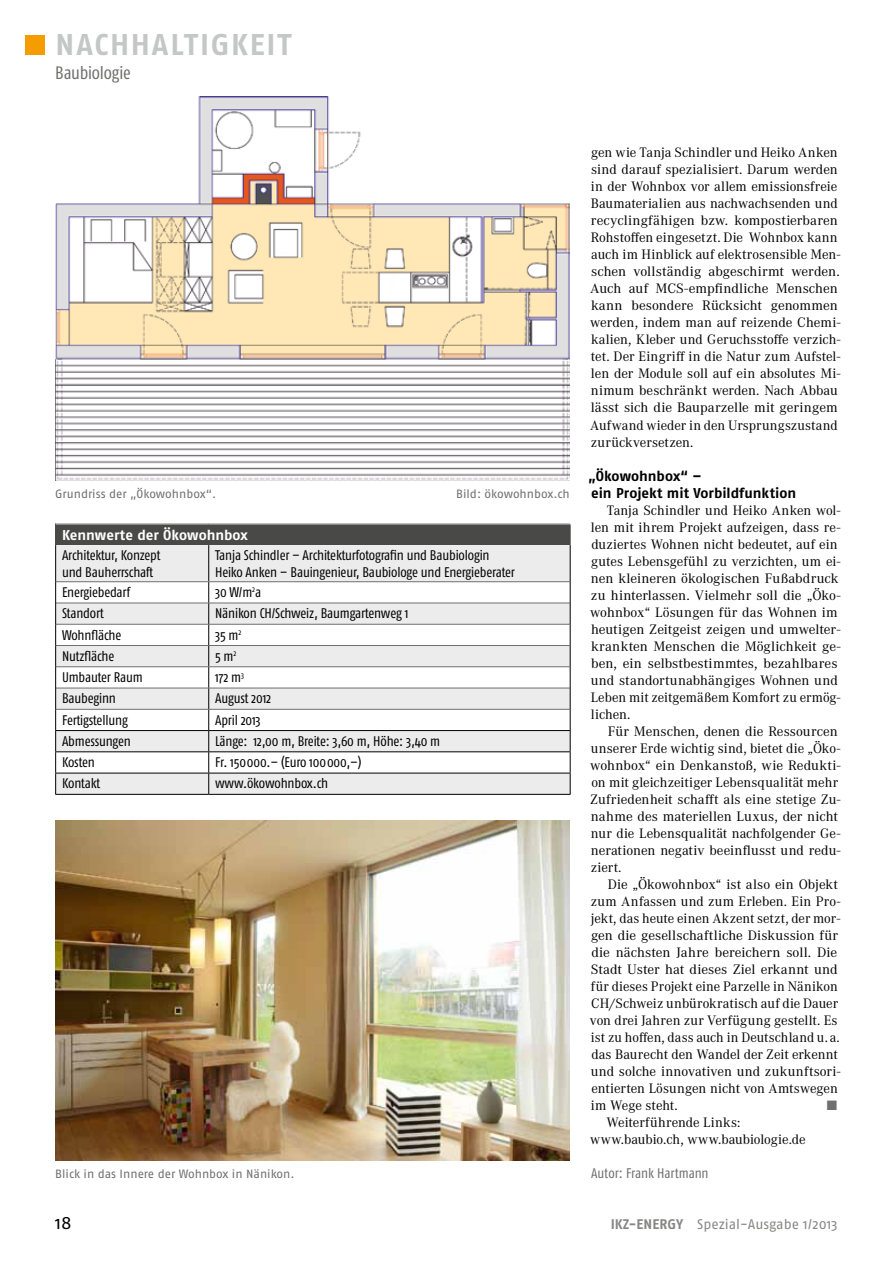
<style>
.page{position:relative;width:893px;height:1263px;background:#fff}
.page>*{position:absolute;margin:0;border:0;box-sizing:border-box;transform-origin:0 0}
.t1{font:700 30px "Fago OT";letter-spacing:.06em;color:#c5c6c6}
.t2{font:condensed 18px "Fago OT";letter-spacing:-.01em;color:#6f6f6e}
.t3{font:18px "Fago OT";color:#000}
.t4{font:14.25px/17px "Corporate A";color:#000}
.t5{font:700 14.25px/17px "Fago OT";color:#000}
.t6{font:700 14.25px "Fago OT";color:#fff}
.t7{font:14.25px "Fago OT";color:#6f6f6e}
.t8{font:condensed 13.95px/17px "Fago OT";letter-spacing:-.01em;color:#000}
.t9{font:13.95px "Fago OT";color:#878786}
.t10{font:condensed 13.95px "Fago OT";letter-spacing:-.005em;color:#6f6f6e}
.t11{font:12px "Fago OT";letter-spacing:-.005em;color:#6f6f6e}
.s1{font-weight:700}
</style>
<div class="page">
<div style="left:26px;top:35px;width:19px;height:20px;background:#f59c00"></div>
<div style="left:56px;top:524px;width:514px;height:21px;background:#494948"></div>
<div style="left:56px;top:545px;width:514px;height:249px;background:#ececed"></div>
<svg style="left:56px;top:582px;width:514px;height:191px"></svg>
<svg style="left:570px;top:524px;width:1px;height:21px"></svg>
<hr style="left:208px;top:545px;width:1px;height:36px;background:#000">
<hr style="left:55px;top:545px;width:1px;height:37px;background:#000">
<hr style="left:570px;top:545px;width:1px;height:37px;background:#000">
<hr style="left:56px;top:581px;width:153px;height:1px;background:#6f6f6e">
<hr style="left:209px;top:581px;width:361px;height:1px;background:#6f6f6e">
<hr style="left:56px;top:603px;width:153px;height:1px;background:#6f6f6e">
<hr style="left:209px;top:603px;width:361px;height:1px;background:#6f6f6e">
<hr style="left:56px;top:624px;width:153px;height:1px;background:#6f6f6e">
<hr style="left:209px;top:624px;width:361px;height:1px;background:#6f6f6e">
<hr style="left:56px;top:645px;width:153px;height:1px;background:#6f6f6e">
<hr style="left:209px;top:645px;width:361px;height:1px;background:#6f6f6e">
<hr style="left:56px;top:666px;width:153px;height:1px;background:#6f6f6e">
<hr style="left:209px;top:666px;width:361px;height:1px;background:#6f6f6e">
<hr style="left:56px;top:688px;width:153px;height:1px;background:#6f6f6e">
<hr style="left:209px;top:688px;width:361px;height:1px;background:#6f6f6e">
<hr style="left:56px;top:709px;width:153px;height:1px;background:#6f6f6e">
<hr style="left:209px;top:709px;width:361px;height:1px;background:#6f6f6e">
<hr style="left:55px;top:730px;width:154px;height:1px;background:#000">
<hr style="left:209px;top:730px;width:362px;height:1px;background:#000">
<hr style="left:55px;top:751px;width:154px;height:1px;background:#000">
<hr style="left:209px;top:751px;width:362px;height:1px;background:#000">
<hr style="left:55px;top:773px;width:154px;height:1px;background:#000">
<svg style="left:55px;top:582px;width:1px;height:212px"></svg>
<hr style="left:209px;top:773px;width:362px;height:1px;background:#000">
<svg style="left:208px;top:582px;width:1px;height:212px"></svg>
<svg style="left:570px;top:582px;width:1px;height:212px"></svg>
<hr style="left:55px;top:794px;width:154px;height:1px;background:#000">
<hr style="left:209px;top:794px;width:362px;height:1px;background:#000">
<svg style="left:55px;top:524px;width:1px;height:21px"></svg>
<img style="left:55px;top:97px;width:515px;height:383px">
<img style="left:55px;top:820px;width:515px;height:341px">
<h1 class="t1" style="left:55px;top:26px;width:238px">Nachhaltigkeit</h1>
<p class="t2" style="left:55px;top:62px;width:77px">Baubiologie</p>
<p class="t11" style="left:55px;top:486px;width:162px">Grundriss der „Ökowohnbox“.</p>
<p class="t11" style="left:456px;top:486px;width:115px">Bild: ökowohnbox.ch</p>
<p class="t6" style="left:62px;top:527px;width:187px">Kennwerte der Ökowohnbox</p>
<p class="t8" style="left:62px;top:547px;width:100px">Architektur, Konzept und Bauherrschaft</p>
<p class="t8" style="left:215px;top:547px;width:301px">Tanja Schindler – Architekturfotografin und Baubiologin<br>Heiko Anken – Bauingenieur, Baubiologe und Energieberater</p>
<p class="t8" style="left:62px;top:584px;width:70px">Energiebedarf</p>
<p class="t8" style="left:215px;top:584px;width:48px">30 W/m<sup>2</sup>a</p>
<p class="t8" style="left:62px;top:605px;width:43px">Standort</p>
<p class="t8" style="left:215px;top:605px;width:195px">Nänikon CH/Schweiz, Baumgartenweg 1</p>
<p class="t8" style="left:62px;top:626px;width:61px">Wohnfläche</p>
<p class="t8" style="left:215px;top:626px;width:28px">35 m<sup>2</sup></p>
<p class="t8" style="left:62px;top:647px;width:54px">Nutzfläche</p>
<p class="t8" style="left:215px;top:647px;width:23px">5 m<sup>2</sup></p>
<p class="t8" style="left:62px;top:669px;width:82px">Umbauter Raum</p>
<p class="t8" style="left:215px;top:669px;width:31px">172 m<sup>3</sup></p>
<p class="t8" style="left:62px;top:690px;width:55px">Baubeginn</p>
<p class="t8" style="left:215px;top:690px;width:58px">August 2012</p>
<p class="t8" style="left:62px;top:711px;width:67px">Fertigstellung</p>
<p class="t8" style="left:215px;top:711px;width:47px">April 2013</p>
<p class="t8" style="left:62px;top:732px;width:70px">Abmessungen</p>
<p class="t8" style="left:215px;top:732px;width:227px">Länge: 12,00 m, Breite: 3,60 m, Höhe: 3,40 m</p>
<p class="t8" style="left:62px;top:754px;width:34px">Kosten</p>
<p class="t8" style="left:215px;top:754px;width:148px">Fr. 150 000.– (Euro 100 000,–)</p>
<p class="t8" style="left:62px;top:775px;width:40px">Kontakt</p>
<p class="t8" style="left:215px;top:775px;width:115px">www.ökowohnbox.ch</p>
<p class="t4" style="left:590px;top:144px;width:252px">gen wie Tanja Schindler und Heiko Anken sind darauf spezialisiert. Darum werden in der Wohnbox vor allem emissionsfreie Baumaterialien aus nachwachsenden und recyclingfähigen bzw. kompostierbaren Rohstoffen eingesetzt. Die Wohnbox kann auch im Hinblick auf elektrosensible Men&shy;schen vollständig abgeschirmt werden.<br>Auch auf MCS-empfindliche Menschen kann besondere Rücksicht genommen werden, indem man auf reizende Chemi&shy;kalien, Kleber und Geruchsstoffe verzich&shy;tet. Der Eingriff in die Natur zum Aufstel&shy;len der Module soll auf ein absolutes Mi&shy;nimum beschränkt werden. Nach Abbau lässt sich die Bauparzelle mit geringem Aufwand wieder in den Ursprungszustand zurückversetzen.</p>
<p class="t5" style="left:588px;top:467px;width:210px">„Ökowohnbox“ –<br>ein Projekt mit Vorbildfunktion</p>
<p class="t4" style="left:590px;top:502px;width:252px;text-indent:17px">Tanja Schindler und Heiko Anken wol&shy;len mit ihrem Projekt aufzeigen, dass re&shy;duziertes Wohnen nicht bedeutet, auf ein gutes Lebensgefühl zu verzichten, um ei&shy;nen kleineren ökologischen Fußabdruck zu hinterlassen. Vielmehr soll die „Öko&shy;wohnbox“ Lösungen für das Wohnen im heutigen Zeitgeist zeigen und umwelter&shy;krankten Menschen die Möglichkeit ge&shy;ben, ein selbstbestimmtes, bezahlbares und standortunabhängiges Wohnen und Leben mit zeitgemäßem Komfort zu ermög&shy;lichen.</p>
<p class="t4" style="left:590px;top:723px;width:252px;text-indent:18px">Für Menschen, denen die Ressourcen unserer Erde wichtig sind, bietet die „Öko&shy;wohnbox“ ein Denkanstoß, wie Redukti&shy;on mit gleichzeitiger Lebensqualität mehr Zufriedenheit schafft als eine stetige Zu&shy;nahme des materiellen Luxus, der nicht nur die Lebensqualität nachfolgender Ge&shy;nerationen negativ beeinflusst und redu&shy;ziert.</p>
<p class="t4" style="left:590px;top:876px;width:252px;text-indent:18px">Die „Ökowohnbox“ ist also ein Objekt zum Anfassen und zum Erleben. Ein Pro&shy;jekt, das heute einen Akzent setzt, der mor&shy;gen die gesellschaftliche Diskussion für die nächsten Jahre bereichern soll. Die Stadt Uster hat dieses Ziel erkannt und für dieses Projekt eine Parzelle in Nänikon CH/Schweiz unbürokratisch auf die Dauer von drei Jahren zur Verfügung gestellt. Es ist zu hoffen, dass auch in Deutschland u. a. das Baurecht den Wandel der Zeit erkennt und solche innovativen und zukunftsori&shy;entierten Lösungen nicht von Amtswegen im Wege steht.</p>
<p class="t7" style="left:826px;top:1096px;width:13px">■</p>
<p class="t4" style="left:590px;top:1114px;width:217px;text-indent:16px">Weiterführende Links: www.baubio.ch, www.baubiologie.de</p>
<p class="t11" style="left:55px;top:1166px;width:241px">Blick in das Innere der Wohnbox in Nänikon.</p>
<p class="t10" style="left:591px;top:1165px;width:119px">Autor: Frank Hartmann</p>
<p class="t3" style="left:55px;top:1212px;width:18px">18</p>
<p class="t9" style="left:611px;top:1216px;width:228px"><span class="s1">IKZ-En ergy</span> Spezial-Ausgabe 1/2013</p>
</div>
